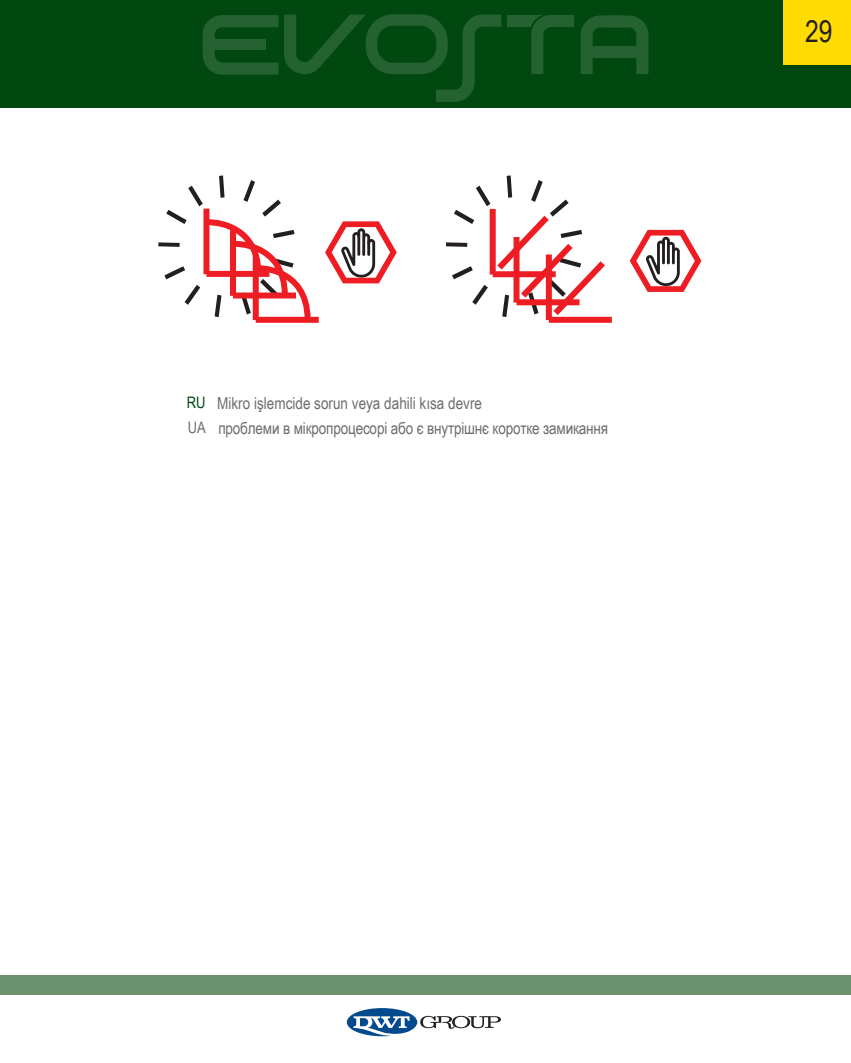
<style>
.page{position:relative;width:851px;height:1063px;background:#fff}
.page>*{position:absolute;margin:0;border:0;box-sizing:border-box;transform-origin:0 0}
.t1{font:30px "Arial Narrow";color:#231f20}
.t2{font:16.5px "Arial Narrow";letter-spacing:-.01em;color:#6c6d70}
.t3{font:15.9px "Arial Narrow";color:#004710}
.t4{font:15.9px "Arial Narrow";color:#6c6d70}
</style>
<div class="page">
<div style="left:0;top:0;width:850px;height:108px;background:#004710"></div>
<div style="left:0;top:976px;width:850px;height:19px;background:#6a916c"></div>
<svg style="left:347px;top:1008px;width:154px;height:29px"></svg>
<svg style="left:202px;top:15px;width:76px;height:60px"></svg>
<svg style="left:284px;top:14px;width:217px;height:88px"></svg>
<svg style="left:507px;top:15px;width:67px;height:59px"></svg>
<svg style="left:580px;top:15px;width:68px;height:59px"></svg>
<svg style="left:325px;top:221px;width:71px;height:62px"></svg>
<div style="left:158px;top:242px;width:22px;height:5px;border:2px solid #231f20"></div>
<div style="left:256px;top:317px;width:63px;height:6px;background:#ee1d23"></div>
<svg style="left:163px;top:175px;width:150px;height:148px"></svg>
<svg style="left:629px;top:230px;width:72px;height:62px"></svg>
<div style="left:446px;top:242px;width:21px;height:5px;border:2px solid #231f20"></div>
<div style="left:548px;top:317px;width:63px;height:6px;background:#f1454a"></div>
<svg style="left:450px;top:175px;width:161px;height:147px"></svg>
<div style="left:783px;top:0;width:67px;height:65px;background:#ffdc01"></div>
<p class="t3" style="left:187px;top:391px;width:20px">RU</p>
<p class="t4" style="left:188px;top:416px;width:20px">UA</p>
<p class="t2" style="left:217px;top:391px;width:266px">Mikro işlemcide sorun veya dahili kısa devre</p>
<p class="t2" style="left:218px;top:416px;width:391px">проблеми в мікропроцесорі або є внутрішнє коротке замикання</p>
<h1 class="t1" style="left:804px;top:9px;width:29px">29</h1>
</div>
